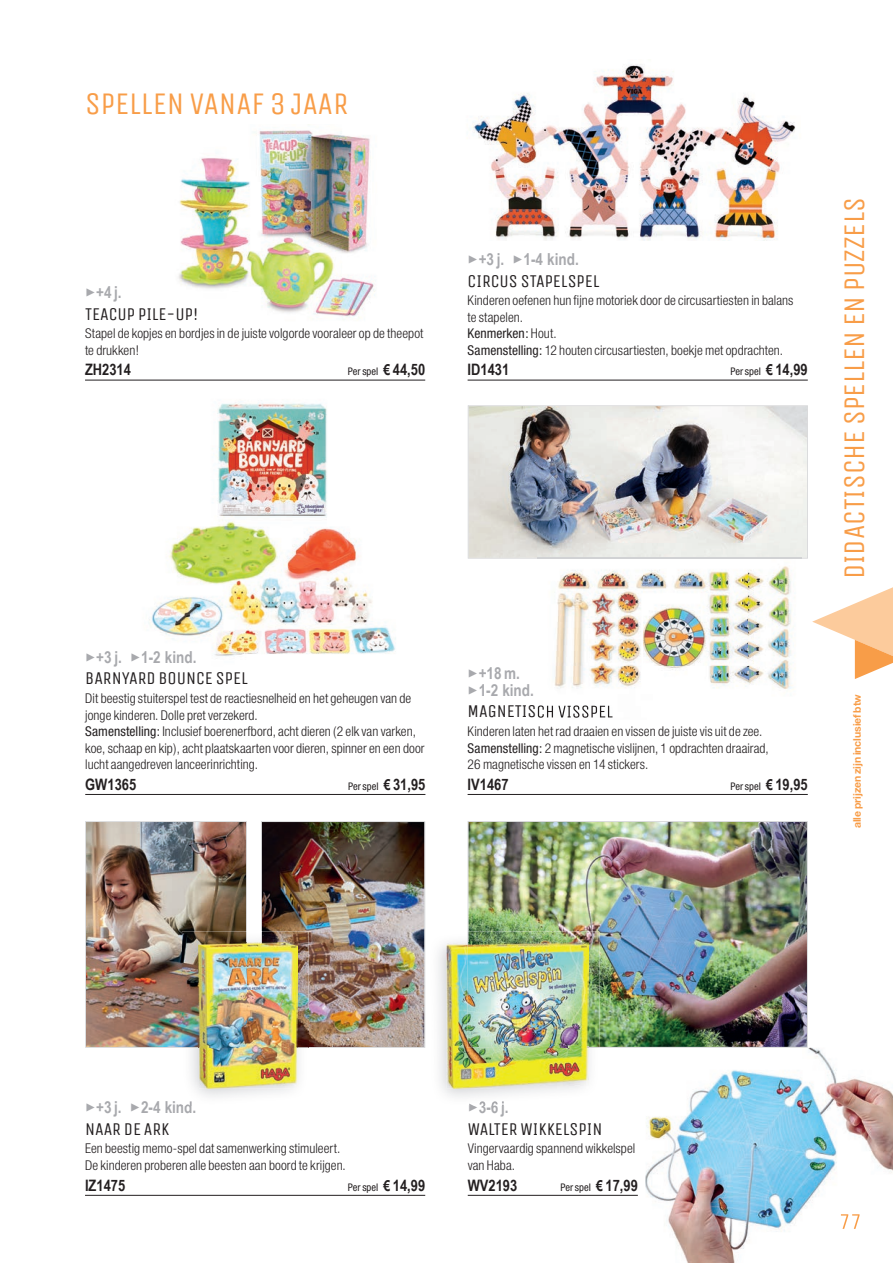
<style>
.page{position:relative;width:893px;height:1263px;background:#fff}
.page>*{position:absolute;margin:0;border:0;box-sizing:border-box;transform-origin:0 0}
.t1{font:31.5px "Unica One";color:#f89d48}
.t2{font:30px "Unica One";color:#f89d48}
.t3{font:18px "Unica One";color:#231f20}
.t4{font:700 16.5px "Arial Narrow";color:#a8a9ad}
.t5{font:700 15.75px "Arial Narrow";color:#231f20}
.t6{font:300 condensed 13.5px/16.5px "Helvetica Neue";letter-spacing:.005em;color:#231f20}
.t7{font:condensed 10.5px "Helvetica Neue";color:#231f20}
.t8{font:700 10.5px "Helvetica Neue";letter-spacing:-.01em;color:#f89d48}
.s1{font-family:"Arial Narrow";font-weight:700;font-stretch:normal;font-size:15px}
.s2{font-family:"Arial Narrow";font-weight:700;font-stretch:normal;font-size:15.75px}
.s3{font-weight:400}
</style>
<div class="page">
<svg style="left:812px;top:587px;width:81px;height:92px"></svg>
<img style="left:645px;top:1048px;width:248px;height:215px">
<img style="left:808px;top:1208px;width:85px;height:34px">
<img style="left:841px;top:1214px;width:18px;height:15px">
<img style="left:178px;top:130px;width:197px;height:188px">
<hr style="left:85px;top:1195px;width:340px;height:1px;background:#231f20">
<hr style="left:468px;top:1195px;width:170px;height:1px;background:#231f20">
<img style="left:468px;top:821px;width:340px;height:227px">
<img style="left:479px;top:1101px;width:25px;height:4px">
<img style="left:468px;top:931px;width:131px;height:117px">
<img style="left:446px;top:942px;width:48px;height:147px">
<img style="left:494px;top:1048px;width:95px;height:41px">
<img style="left:508px;top:942px;width:81px;height:105px">
<img style="left:468px;top:942px;width:40px;height:106px">
<img style="left:508px;top:1047px;width:81px;height:1px">
<img style="left:85px;top:821px;width:162px;height:227px">
<img style="left:261px;top:821px;width:164px;height:227px">
<img style="left:247px;top:940px;width:14px;height:100px">
<svg style="left:182px;top:1101px;width:10px;height:4px"></svg>
<img style="left:182px;top:931px;width:65px;height:117px">
<img style="left:261px;top:931px;width:47px;height:117px">
<img style="left:199px;top:1040px;width:99px;height:49px">
<img style="left:199px;top:942px;width:48px;height:106px">
<img style="left:261px;top:942px;width:37px;height:106px">
<hr style="left:85px;top:380px;width:340px;height:1px;background:#231f20">
<hr style="left:468px;top:380px;width:340px;height:1px;background:#231f20">
<img style="left:472px;top:64px;width:323px;height:177px">
<hr style="left:468px;top:794px;width:340px;height:1px;background:#231f20">
<img style="left:148px;top:401px;width:248px;height:255px">
<hr style="left:85px;top:794px;width:340px;height:1px;background:#231f20">
<img style="left:468px;top:405px;width:340px;height:154px">
<img style="left:537px;top:543px;width:265px;height:146px">
<img style="left:537px;top:705px;width:76px;height:13px">
<h1 class="t1" style="left:85px;top:85px;width:265px">SPELLEN VANAF 3 JAAR</h1>
<p class="t4" style="left:85px;top:280px;width:38px">✓ +4 j.</p>
<h3 class="t3" style="left:85px;top:303px;width:115px">TEACUP PILE-UP!</h3>
<p class="t6" style="left:85px;top:325px;width:340px">Stapel de kopjes en bordjes in de juiste volgorde vooraleer op de theepot te drukken!</p>
<p class="t5" style="left:85px;top:358px;width:47px">ZH2314</p>
<p class="t7" style="left:348px;top:366px;width:79px">Per spel <span class="s1">€</span> <span class="s2">44,50</span></p>
<p class="t4" style="left:85px;top:644px;width:113px">✓ +3 j. ✓ 1-2 kind.</p>
<h3 class="t3" style="left:85px;top:668px;width:164px">BARNYARD BOUNCE SPEL</h3>
<p class="t6" style="left:85px;top:690px;width:341px">Dit beestig stuiterspel test de reactiesnelheid en het geheugen van de jonge kinderen. Dolle pret verzekerd.<br><span class="s3">Samenstelling:</span> Inclusief boerenerfbord, acht dieren (2 elk van varken, koe, schaap en kip), acht plaatskaarten voor dieren, spinner en een door lucht aangedreven lanceerinrichting.</p>
<p class="t5" style="left:85px;top:772px;width:52px">GW1365</p>
<p class="t7" style="left:348px;top:780px;width:79px">Per spel <span class="s1">€</span> <span class="s2">31,95</span></p>
<p class="t4" style="left:468px;top:247px;width:113px">✓ +3 j. ✓ 1-4 kind.</p>
<h3 class="t3" style="left:468px;top:270px;width:134px">CIRCUS STAPELSPEL</h3>
<p class="t6" style="left:468px;top:292px;width:327px">Kinderen oefenen hun fijne motoriek door de circusartiesten in balans te stapelen.<br><span class="s3">Kenmerken:</span> Hout.<br><span class="s3">Samenstelling:</span> 12 houten circusartiesten, boekje met opdrachten.</p>
<p class="t5" style="left:468px;top:358px;width:43px">ID1431</p>
<p class="t7" style="left:730px;top:366px;width:79px">Per spel <span class="s1">€</span> <span class="s2">14,99</span></p>
<p class="t4" style="left:468px;top:661px;width:54px">✓ +18 m.</p>
<p class="t4" style="left:468px;top:677px;width:68px">✓ 1-2 kind.</p>
<p class="t6" style="left:468px;top:723px;width:303px">Kinderen laten het rad draaien en vissen de juiste vis uit de zee.<br><span class="s3">Samenstelling:</span> 2 magnetische vislijnen, 1 opdrachten draairad,<br>26 magnetische vissen en 14 stickers.</p>
<p class="t5" style="left:468px;top:772px;width:42px">IV1467</p>
<p class="t7" style="left:730px;top:780px;width:79px">Per spel <span class="s1">€</span> <span class="s2">19,95</span></p>
<h2 class="t2" style="left:837px;top:579px;width:383px;rotate:-90deg">DIDACTISCHE SPELLEN EN PUZZELS</h2>
<p class="t8" style="left:851px;top:828px;width:136px;rotate:-90deg">alle prijzen zijn inclusief btw</p>
<p class="t4" style="left:85px;top:1095px;width:113px">✓ +3 j. ✓ 2-4 kind.</p>
<h3 class="t3" style="left:85px;top:1118px;width:86px">NAAR DE ARK</h3>
<p class="t6" style="left:85px;top:1140px;width:262px">Een beestig memo-spel dat samenwerking stimuleert.<br>De kinderen proberen alle beesten aan boord te krijgen.</p>
<p class="t5" style="left:85px;top:1173px;width:42px">IZ1475</p>
<p class="t7" style="left:348px;top:1181px;width:79px">Per spel <span class="s1">€</span> <span class="s2">14,99</span></p>
<p class="t4" style="left:468px;top:1095px;width:42px">✓ 3-6 j.</p>
<h3 class="t3" style="left:468px;top:1118px;width:136px">WALTER WIKKELSPIN</h3>
<p class="t6" style="left:468px;top:1140px;width:169px">Vingervaardig spannend wikkelspel van Haba.</p>
<p class="t5" style="left:468px;top:1173px;width:51px">WV2193</p>
<p class="t7" style="left:561px;top:1181px;width:79px">Per spel <span class="s1">€</span> <span class="s2">17,99</span></p>
</div>
